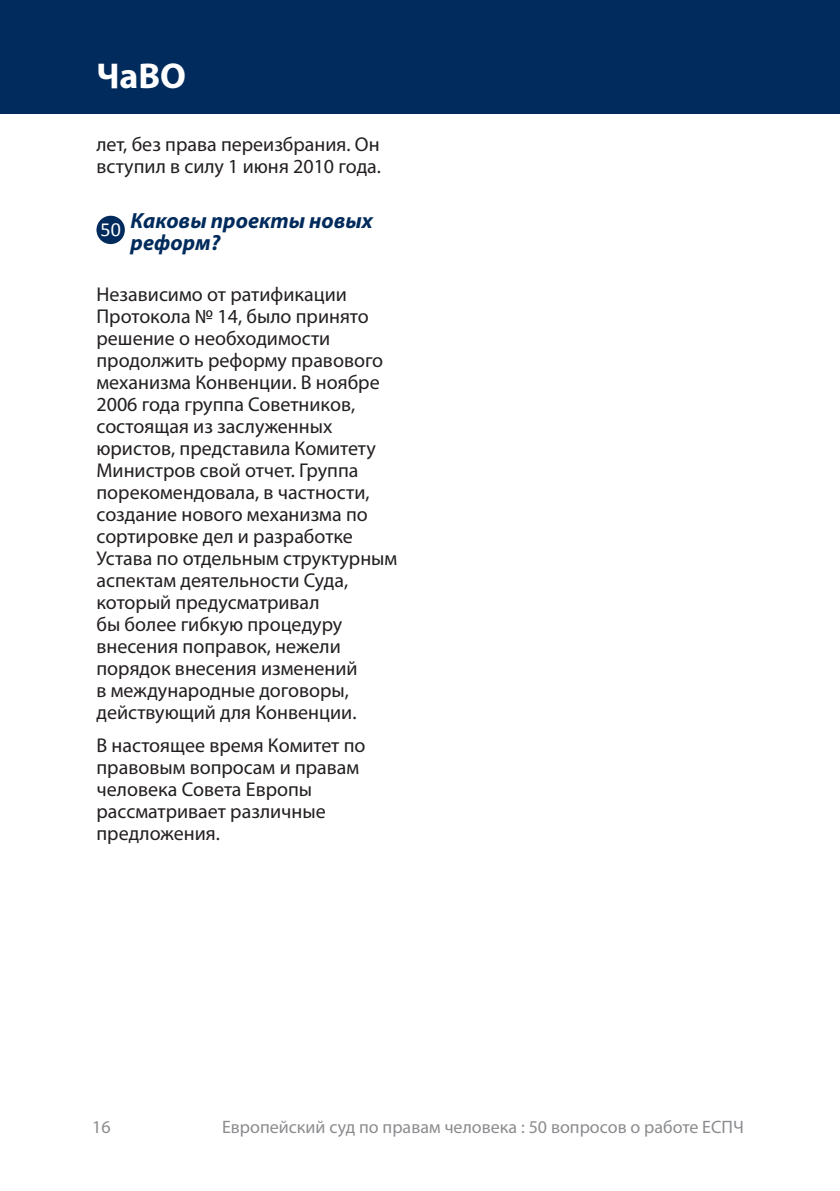
<style>
.page{position:relative;width:840px;height:1191px;background:#fff}
.page>*{position:absolute;margin:0;border:0;box-sizing:border-box;transform-origin:0 0}
.t1{font:700 36px "Myriad Pro";color:#fff}
.FAQ_-_Question{font:italic 700 22px/22px "Myriad Pro";color:#002b5c}
.FAQ_-_Texte{font:20px/22px "Myriad Pro";color:#231f20}
.t2{font:20px "Calibri";color:#fff}
.t3{font:18px "Myriad Pro";color:#8a8c8f}
</style>
<div class="page">
<div style="left:0;top:0;width:839px;height:113px;background:#002b5c"></div>
<div style="left:96px;top:216px;width:29px;height:28px;background:#002b5c;border-radius:50%"></div>
<h1 class="t1" style="left:96px;top:53px;width:91px">ЧаВО</h1>
<p class="FAQ_-_Texte" style="left:96px;top:133px;width:286px">лет, без права переизбрания. Он вступил в силу 1 июня 2010 года.</p>
<p class="t2" style="left:100px;top:217px;width:22px">50</p>
<p class="FAQ_-_Question" style="left:130px;top:209px;width:244px">Каковы проекты новых реформ?</p>
<p class="FAQ_-_Texte" style="left:96px;top:283px;width:302px">Независимо от ратификации<br>Протокола № 14, было принято решение о необходимости продолжить реформу правового механизма Конвенции. В ноябре<br>2006 года группа Советников, состоящая из заслуженных юристов, представила Комитету<br>Министров свой отчет. Группа порекомендовала, в частности, создание нового механизма по сортировке дел и разработке<br>Устава по отдельным структурным аспектам деятельности Суда, который предусматривал<br>бы более гибкую процедуру внесения поправок, нежели порядок внесения изменений<br>в международные договоры, действующий для Конвенции.</p>
<p class="FAQ_-_Texte" style="left:96px;top:734px;width:270px">В настоящее время Комитет по правовым вопросам и правам человека Совета Европы рассматривает различные предложения.</p>
<p class="t3" style="left:92px;top:1116px;width:20px">16</p>
<p class="t3" style="left:222px;top:1116px;width:523px">Европейский суд по правам человека : 50 вопросов о работе ЕСПЧ</p>
</div>
